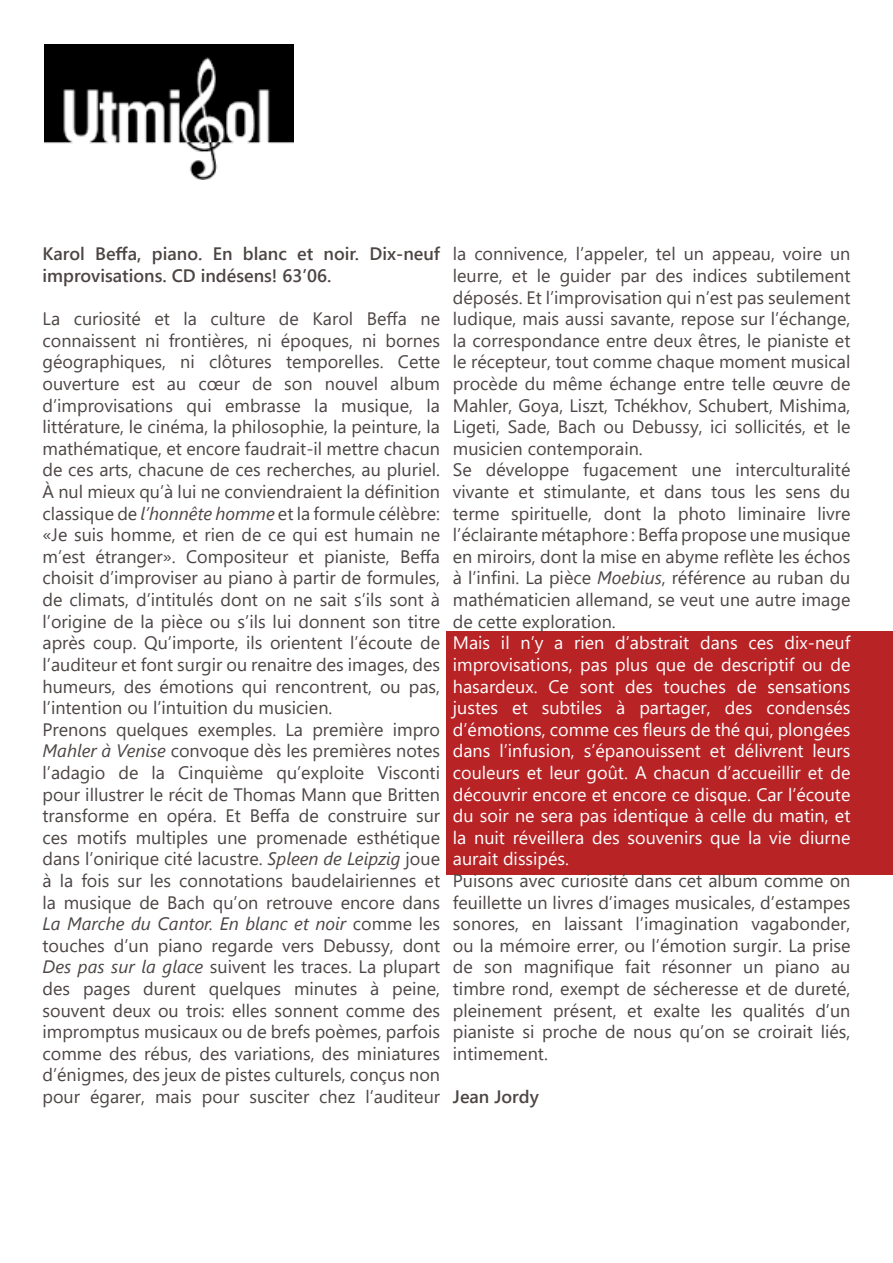
<style>
.page{position:relative;width:893px;height:1263px;background:#fff}
.page>*{position:absolute;margin:0;border:0;box-sizing:border-box;transform-origin:0 0}
.DEUXCOLONNES{font:18px/21.6px "Segoe UI";color:#4c4544;text-align:justify}
.DEUXCOLONNES-2{font:18px/21.6px "Segoe UI";color:#fff;text-align:justify}
.DEUXCOLONNES-3{font:600 18px/21.6px "Segoe UI";color:#4c4544}
.s1{font-style:italic}
</style>
<div class="page">
<div style="left:446px;top:631px;width:447px;height:244px;background:#b82326"></div>
<img style="left:45px;top:44px;width:249px;height:135px">
<p class="DEUXCOLONNES-3" style="left:43px;top:242px;width:399px">Karol Beffa, piano. En blanc et noir. Dix-neuf improvisations. CD indésens! 63’06.</p>
<p class="DEUXCOLONNES" style="left:43px;top:306px;width:399px">La curiosité et la culture de Karol Beffa ne connaissent ni frontières, ni époques, ni bornes géographiques, ni clôtures temporelles. Cette ouverture est au cœur de son nouvel album d’improvisations qui embrasse la musique, la littérature, le cinéma, la philosophie, la peinture, la mathématique, et encore faudrait-il mettre chacun de ces arts, chacune de ces recherches, au pluriel.<br>À nul mieux qu’à lui ne conviendraient la définition classique de <span class="s1">l’honnête homme</span> et la formule célèbre: «Je suis homme, et rien de ce qui est humain ne m’est étranger». Compositeur et pianiste, Beffa choisit d’improviser au piano à partir de formules, de climats, d’intitulés dont on ne sait s’ils sont à l’origine de la pièce ou s’ils lui donnent son titre après coup. Qu’importe, ils orientent l’écoute de l’auditeur et font surgir ou renaitre des images, des humeurs, des émotions qui rencontrent, ou pas, l’intention ou l’intuition du musicien.</p>
<p class="DEUXCOLONNES" style="left:43px;top:717px;width:399px">Prenons quelques exemples. La première impro <span class="s1">Mahler à Venise</span> convoque dès les premières notes l’adagio de la Cinquième qu’exploite Visconti pour illustrer le récit de Thomas Mann que Britten transforme en opéra. Et Beffa de construire sur ces motifs multiples une promenade esthétique dans l’onirique cité lacustre. <span class="s1">Spleen de Leipzig</span> joue à la fois sur les connotations baudelairiennes et la musique de Bach qu’on retrouve encore dans <span class="s1">La Marche du Cantor. En blanc et noir</span> comme les touches d’un piano regarde vers Debussy, dont <span class="s1">Des pas sur la glace</span> suivent les traces. La plupart des pages durent quelques minutes à peine, souvent deux ou trois: elles sonnent comme des impromptus musicaux ou de brefs poèmes, parfois comme des rébus, des variations, des miniatures d’énigmes, des jeux de pistes culturels, conçus non pour égarer, mais pour susciter chez l’auditeur</p>
<p class="DEUXCOLONNES" style="left:453px;top:242px;width:399px">la connivence, l’appeler, tel un appeau, voire un leurre, et le guider par des indices subtilement déposés. Et l’improvisation qui n’est pas seulement ludique, mais aussi savante, repose sur l’échange, la correspondance entre deux êtres, le pianiste et le récepteur, tout comme chaque moment musical procède du même échange entre telle œuvre de Mahler, Goya, Liszt, Tchékhov, Schubert, Mishima, Ligeti, Sade, Bach ou Debussy, ici sollicités, et le musicien contemporain.</p>
<p class="DEUXCOLONNES" style="left:453px;top:458px;width:399px">Se développe fugacement une interculturalité vivante et stimulante, et dans tous les sens du terme spirituelle, dont la photo liminaire livre l’éclairante métaphore : Beffa propose une musique en miroirs, dont la mise en abyme reflète les échos à l’infini. La pièce <span class="s1">Moebius</span>, référence au ruban du mathématicien allemand, se veut une autre image de cette exploration.</p>
<p class="DEUXCOLONNES-2" style="left:453px;top:630px;width:399px">Mais il n’y a rien d’abstrait dans ces dix-neuf improvisations, pas plus que de descriptif ou de hasardeux. Ce sont des touches de sensations justes et subtiles à partager, des condensés d’émotions, comme ces fleurs de thé qui, plongées dans l’infusion, s’épanouissent et délivrent leurs couleurs et leur goût. A chacun d’accueillir et de découvrir encore et encore ce disque. Car l’écoute du soir ne sera pas identique à celle du matin, et la nuit réveillera des souvenirs que la vie diurne aurait dissipés.</p>
<p class="DEUXCOLONNES" style="left:453px;top:868px;width:399px">Puisons avec curiosité dans cet album comme on feuillette un livres d’images musicales, d’estampes sonores, en laissant l’imagination vagabonder, ou la mémoire errer, ou l’émotion surgir. La prise de son magnifique fait résonner un piano au timbre rond, exempt de sécheresse et de dureté, pleinement présent, et exalte les qualités d’un pianiste si proche de nous qu’on se croirait liés, intimement.</p>
<p class="DEUXCOLONNES-3" style="left:453px;top:1084px;width:87px">Jean Jordy</p>
</div>
